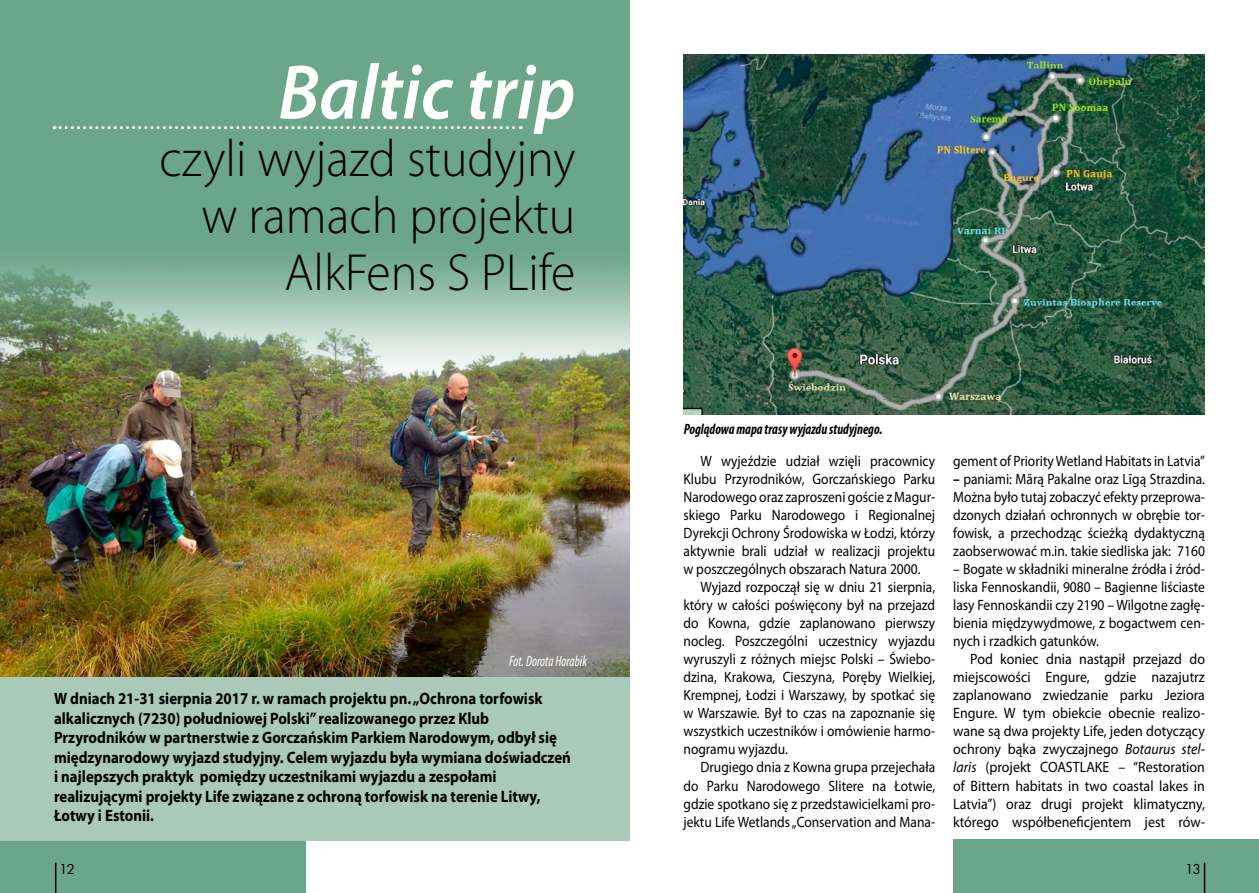
<style>
.page{position:relative;width:1259px;height:893px;background:#fff}
.page>*{position:absolute;margin:0;border:0;box-sizing:border-box;transform-origin:0 0}
.t1{font:italic 600 78px "Myriad Pro";color:#fff;scale:.95 1}
.t2{font:300 52.5px/57px "Myriad Pro";color:#000;text-align:right;scale:.95 1}
.t3{font:700 16.5px/19.5px "Myriad Pro";color:#000;scale:.9 1}
.t4{font:15px/18px "Myriad Pro";color:#000;text-align:justify;scale:.9 1}
.t5{font:15px/18px "Myriad Pro";color:#000;text-align:justify;scale:.93 1}
.t6{font:italic 700 condensed 15px "Myriad Pro";color:#000;scale:.9 1}
.t7{font:italic condensed 15px "Myriad Pro";color:#fff;scale:.9 1}
.t8{font:15px "Futur TEE";color:#000}
.s1{font-weight:700}
.s2{font-style:italic}
</style>
<div class="page">
<div style="left:953px;top:839px;width:306px;height:54px;background:#6ca68a"></div>
<div style="left:0;top:839px;width:306px;height:54px;background:#6ca68a"></div>
<div style="left:0;top:0;width:629px;height:549px;background:#6ca68a"></div>
<div style="left:0;top:672px;width:629px;height:169px;background:#aac9b8"></div>
<svg style="left:54px;top:126px;width:467px;height:3px"></svg>
<img style="left:683px;top:54px;width:521px;height:360px">
<img style="left:0;top:264px;width:629px;height:412px">
<hr style="left:55px;top:863px;width:1px;height:30px;background:#000">
<hr style="left:1203px;top:863px;width:2px;height:30px;background:#000">
<h1 class="t1" style="left:278px;top:43px;width:314px">Baltic trip</h1>
<h2 class="t2" style="left:160px;top:129px;width:439px">czyli wyjazd studyjny w ramach projektu<br>AlkFens S PLife</h2>
<p class="t7" style="left:509px;top:652px;width:88px">Fot. Dorota Horabik</p>
<p class="t3" style="left:54px;top:689px;width:576px">W dniach 21-31 sierpnia 2017 r. w ramach projektu pn. „Ochrona torfowisk alkalicznych (7230) południowej Polski” realizowanego przez Klub Przyrodników w partnerstwie z Gorczańskim Parkiem Narodowym, odbył się międzynarodowy wyjazd studyjny. Celem wyjazdu była wymiana doświadczeń i najlepszych praktyk pomiędzy uczestnikami wyjazdu a zespołami realizującymi projekty Life związane z ochroną torfowisk na terenie Litwy, Łotwy i Estonii.</p>
<p class="t6" style="left:684px;top:420px;width:222px">Poglądowa mapa trasy wyjazdu studyjnego.</p>
<p class="t4" style="left:700px;top:452px;width:262px">W wyjeździe udział wzięli pracownicy</p>
<p class="t4" style="left:683px;top:470px;width:281px">Klubu Przyrodników, Gorczańskiego Parku</p>
<p class="t4" style="left:683px;top:488px;width:281px">Narodowego oraz zaproszeni goście z Magur-</p>
<p class="t4" style="left:683px;top:506px;width:281px">skiego Parku Narodowego i Regionalnej</p>
<p class="t4" style="left:683px;top:524px;width:281px">Dyrekcji Ochrony Środowiska w Łodzi, którzy</p>
<p class="t4" style="left:683px;top:542px;width:281px">aktywnie brali udział w realizacji projektu</p>
<p class="t4" style="left:683px;top:560px;width:265px">w poszczególnych obszarach Natura 2000.</p>
<p class="t4" style="left:700px;top:578px;width:262px">Wyjazd rozpoczął się w dniu 21 sierpnia,</p>
<p class="t4" style="left:683px;top:596px;width:281px">który w całości poświęcony był na przejazd</p>
<p class="t4" style="left:683px;top:614px;width:281px">do Kowna, gdzie zaplanowano pierwszy</p>
<p class="t4" style="left:683px;top:632px;width:281px">nocleg. Poszczególni uczestnicy wyjazdu</p>
<p class="t4" style="left:683px;top:650px;width:281px">wyruszyli z różnych miejsc Polski – Świebo-</p>
<p class="t4" style="left:683px;top:668px;width:281px">dzina, Krakowa, Cieszyna, Poręby Wielkiej,</p>
<p class="t4" style="left:683px;top:686px;width:281px">Krempnej, Łodzi i Warszawy, by spotkać się</p>
<p class="t4" style="left:683px;top:704px;width:281px">w Warszawie. Był to czas na zapoznanie się</p>
<p class="t4" style="left:683px;top:722px;width:281px">wszystkich uczestników i omówienie harmo-</p>
<p class="t4" style="left:683px;top:740px;width:118px">nogramu wyjazdu.</p>
<p class="t4" style="left:700px;top:758px;width:262px">Drugiego dnia z Kowna grupa przejechała</p>
<p class="t4" style="left:683px;top:776px;width:281px">do Parku Narodowego Slitere na Łotwie,</p>
<p class="t4" style="left:683px;top:794px;width:281px">gdzie spotkano się z przedstawicielkami pro-</p>
<p class="t4" style="left:683px;top:812px;width:281px">jektu Life Wetlands „Conservation and Mana-</p>
<p class="t4" style="left:953px;top:452px;width:281px">gement of Priority Wetland Habitats in Latvia”</p>
<p class="t4" style="left:953px;top:470px;width:281px"><span class="s1">–</span> paniami: Mãrą Pakalne oraz Lĩgą Strazdina.<br>Można było tutaj zobaczyć efekty przeprowa&shy;dzonych działań ochronnych w obrębie tor&shy;fowisk, a przechodząc ścieżką dydaktyczną zaobserwować m.in. takie siedliska jak: 7160</p>
<p class="t4" style="left:953px;top:560px;width:281px">– Bogate w składniki mineralne źródła i źród&shy;liska Fennoskandii, 9080 – Bagienne liściaste lasy Fennoskandii czy 2190 – Wilgotne zagłę&shy;bienia międzywydmowe, z bogactwem cen&shy;nych i rzadkich gatunków.</p>
<p class="t5" style="left:953px;top:650px;width:272px;text-indent:17px">Pod koniec dnia nastąpił przejazd do miejscowości Engure, gdzie nazajutrz zaplanowano zwiedzanie parku Jeziora Engure. W tym obiekcie obecnie realizo&shy;wane są dwa projekty Life, jeden dotyczący ochrony bąka zwyczajnego <span class="s2">Botaurus stel&shy;laris</span> (projekt COASTLAKE – “Restoration of Bittern habitats in two coastal lakes in Latvia”) oraz drugi projekt klimatyczny, którego współbeneficjentem jest rów-</p>
<p class="t8" style="left:59px;top:860px;width:8px">12</p>
<p class="t8" style="left:1185px;top:860px;width:8px">13</p>
</div>
